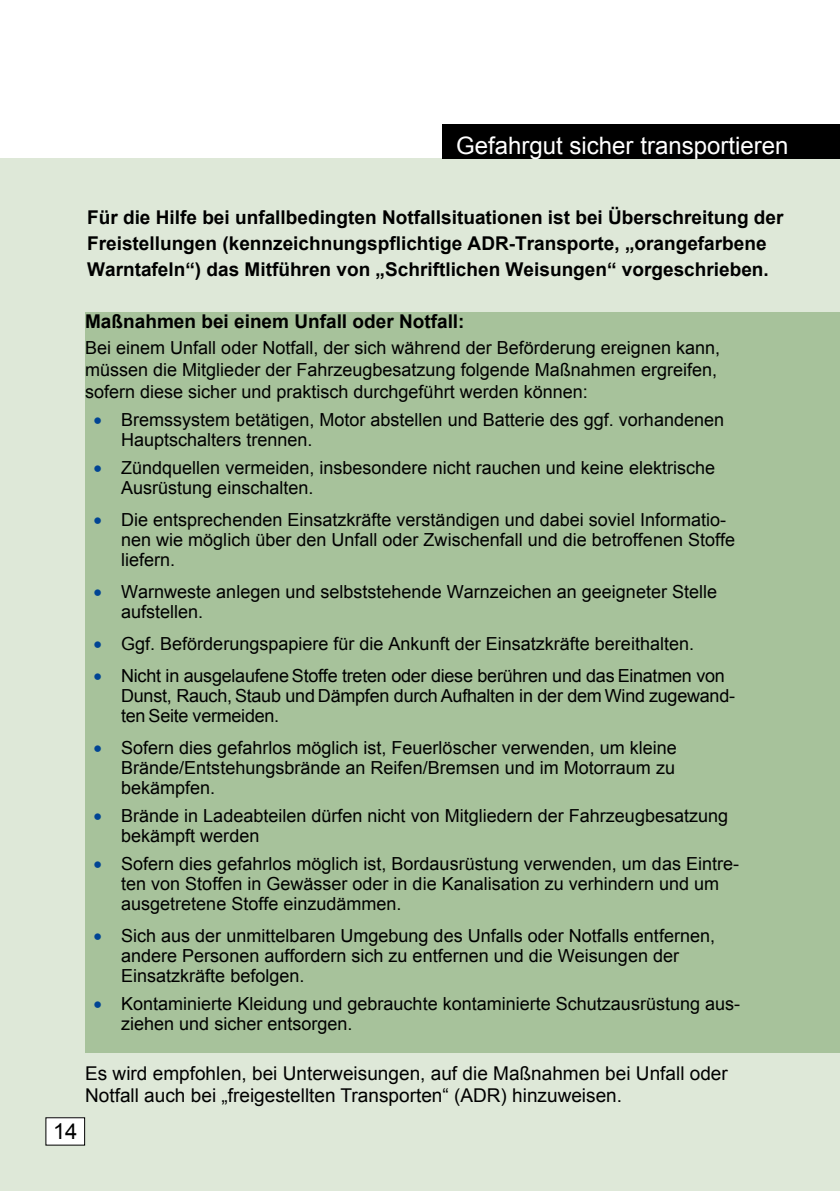
<style>
.page{position:relative;width:840px;height:1191px;background:#fff}
.page>*{position:absolute;margin:0;border:0;box-sizing:border-box;transform-origin:0 0}
.t1{font:24px "Arial";color:#fff}
.t2{font:22px "Arial";color:#000}
.t3{font:700 19px/26px "Arial";color:#000}
.t4{font:19px/22px "Arial";color:#000}
.t5{font:18px/20px "Arial";color:#000}
.s1{font-size:26px;color:#004494}
</style>
<div class="page">
<div style="left:0;top:159px;width:839px;height:1032px;background:#dee8d8"></div>
<div style="left:85px;top:312px;width:754px;height:740px;background:#a7c29b"></div>
<div style="left:442px;top:125px;width:397px;height:34px;background:#000"></div>
<div style="left:46px;top:1117px;width:39px;height:28px;background:#fff"></div>
<h1 class="t1" style="left:456px;top:129px;width:334px">Gefahrgut sicher transportieren</h1>
<p class="t2" style="left:53px;top:1116px;width:26px">14</p>
<p class="t3" style="left:87px;top:204px;width:697px">Für die Hilfe bei unfallbedingten Notfallsituationen ist bei Überschreitung der<br>Freistellungen (kennzeichnungspflichtige ADR-Transporte, „orangefarbene<br>Warntafeln“) das Mitführen von „Schriftlichen Weisungen“ vorgeschrieben.</p>
<p class="t3" style="left:85px;top:308px;width:381px">Maßnahmen bei einem Unfall oder Notfall:</p>
<p class="t5" style="left:85px;top:336px;width:636px;line-height:22px">Bei einem Unfall oder Notfall, der sich während der Beförderung ereignen kann, müssen die Mitglieder der Fahrzeugbesatzung folgende Maßnahmen ergreifen, sofern diese sicher und praktisch durchgeführt werden können:</p>
<p class="t5" style="left:121px;top:409px;width:604px;text-indent:-28px"><span class="s1">•</span> Bremssystem betätigen, Motor abstellen und Batterie des ggf. vorhandenen<br>Hauptschalters trennen.</p>
<p class="t5" style="left:121px;top:457px;width:595px;text-indent:-28px"><span class="s1">•</span> Zündquellen vermeiden, insbesondere nicht rauchen und keine elektrische<br>Ausrüstung einschalten.</p>
<p class="t5" style="left:121px;top:509px;width:615px;text-indent:-28px"><span class="s1">•</span> Die entsprechenden Einsatzkräfte verständigen und dabei soviel Informatio&shy;nen wie möglich über den Unfall oder Zwischenfall und die betroffenen Stoffe liefern.</p>
<p class="t5" style="left:121px;top:581px;width:597px;text-indent:-28px"><span class="s1">•</span> Warnweste anlegen und selbststehende Warnzeichen an geeigneter Stelle aufstellen.</p>
<p class="t5" style="left:93px;top:633px;width:602px"><span class="s1">•</span> Ggf. Beförderungspapiere für die Ankunft der Einsatzkräfte bereithalten.</p>
<p class="t5" style="left:121px;top:665px;width:615px;text-indent:-28px"><span class="s1">•</span> Nicht in ausgelaufene Stoffe treten oder diese berühren und das Einatmen von<br>Dunst, Rauch, Staub und Dämpfen durch Aufhalten in der dem Wind zugewand&shy;ten Seite vermeiden.</p>
<p class="t5" style="left:121px;top:737px;width:557px;text-align:justify;text-indent:-28px"><span class="s1">•</span> Sofern dies gefahrlos möglich ist, Feuerlöscher verwenden, um kleine Brände/Entstehungsbrände an Reifen/Bremsen und im Motorraum zu bekämpfen.</p>
<p class="t5" style="left:121px;top:805px;width:608px;text-indent:-28px"><span class="s1">•</span> Brände in Ladeabteilen dürfen nicht von Mitgliedern der Fahrzeugbesatzung bekämpft werden</p>
<p class="t5" style="left:121px;top:853px;width:619px;text-indent:-28px"><span class="s1">•</span> Sofern dies gefahrlos möglich ist, Bordausrüstung verwenden, um das Eintre&shy;ten von Stoffen in Gewässer oder in die Kanalisation zu verhindern und um ausgetretene Stoffe einzudämmen.</p>
<p class="t5" style="left:121px;top:925px;width:595px;text-indent:-28px"><span class="s1">•</span> Sich aus der unmittelbaren Umgebung des Unfalls oder Notfalls entfernen, andere Personen auffordern sich zu entfernen und die Weisungen der<br>Einsatzkräfte befolgen.</p>
<p class="t5" style="left:121px;top:993px;width:620px;text-indent:-28px"><span class="s1">•</span> Kontaminierte Kleidung und gebrauchte kontaminierte Schutzausrüstung aus&shy;ziehen und sicher entsorgen.</p>
<p class="t4" style="left:85px;top:1062px;width:644px">Es wird empfohlen, bei Unterweisungen, auf die Maßnahmen bei Unfall oder<br>Notfall auch bei „freigestellten Transporten“ (ADR) hinzuweisen.</p>
</div>
